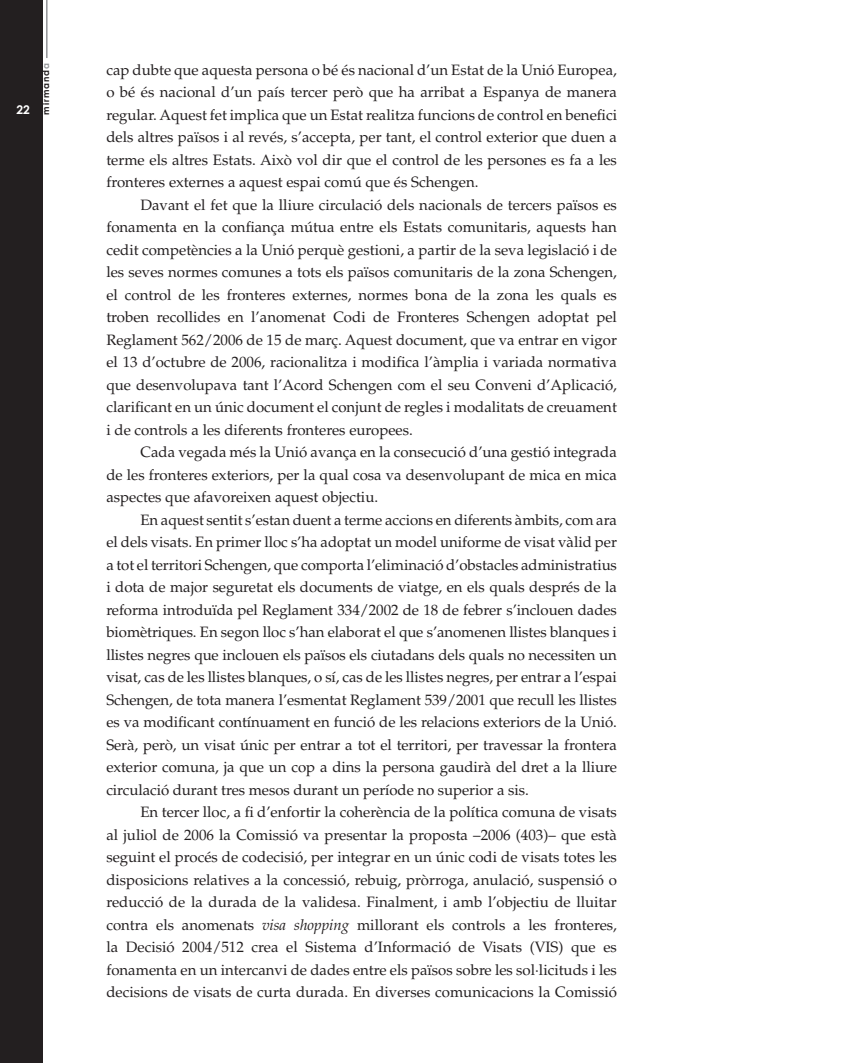
<style>
.page{position:relative;width:851px;height:1063px;background:#fff}
.page>*{position:absolute;margin:0;border:0;box-sizing:border-box;transform-origin:0 0}
.t1{font:15px/22.5px "Palatino LT Std";color:#231f20;text-align:justify}
.t2{font:700 12px "Century Gothic";color:#fff}
.t3{font:700 9px "Century Gothic";letter-spacing:.105em;color:#231f20}
.s1{color:#939598}
.s2{font-style:italic}
</style>
<div class="page">
<div style="left:0;top:0;width:43px;height:1063px;background:#231f20"></div>
<hr style="left:46px;top:0;width:2px;height:58px;background:#939598">
<p class="t2" style="left:16px;top:103px;width:15px">22</p>
<p class="t3" style="left:40px;top:115px;width:53px;rotate:-90deg">mirmand<span class="s1">a</span></p>
<p class="t1" style="left:106px;top:59px;width:512px">cap dubte que aquesta persona o bé és nacional d’un Estat de la Unió Europea, o bé és nacional d’un país tercer però que ha arribat a Espanya de manera regular. Aquest fet implica que un Estat realitza funcions de control en benefici dels altres països i al revés, s’accepta, per tant, el control exterior que duen a terme els altres Estats. Això vol dir que el control de les persones es fa a les fronteres externes a aquest espai comú que és Schengen.</p>
<p class="t1" style="left:106px;top:194px;width:512px;text-indent:34px">Davant el fet que la lliure circulació dels nacionals de tercers països es fonamenta en la confiança mútua entre els Estats comunitaris, aquests han cedit competències a la Unió perquè gestioni, a partir de la seva legislació i de les seves normes comunes a tots els països comunitaris de la zona Schengen, el control de les fronteres externes, normes bona de la zona les quals es troben recollides en l’anomenat Codi de Fronteres Schengen adoptat pel Reglament 562/2006 de 15 de març. Aquest document, que va entrar en vigor el 13 d’octubre de 2006, racionalitza i modifica l’àmplia i variada normativa que desenvolupava tant l’Acord Schengen com el seu Conveni d’Aplicació, clarificant en un únic document el conjunt de regles i modalitats de creuament i de controls a les diferents fronteres europees.</p>
<p class="t1" style="left:106px;top:441px;width:512px;text-indent:34px">Cada vegada més la Unió avança en la consecució d’una gestió integrada de les fronteres exteriors, per la qual cosa va desenvolupant de mica en mica aspectes que afavoreixen aquest objectiu.</p>
<p class="t1" style="left:106px;top:509px;width:512px;text-indent:34px">En aquest sentit s’estan duent a terme accions en diferents àmbits, com ara el dels visats. En primer lloc s’ha adoptat un model uniforme de visat vàlid per a tot el territori Schengen, que comporta l’eliminació d’obstacles administratius i dota de major seguretat els documents de viatge, en els quals després de la reforma introduïda pel Reglament 334/2002 de 18 de febrer s’inclouen dades biomètriques. En segon lloc s’han elaborat el que s’anomenen llistes blanques i llistes negres que inclouen els països els ciutadans dels quals no necessiten un visat, cas de les llistes blanques, o sí, cas de les llistes negres, per entrar a l’espai Schengen, de tota manera l’esmentat Reglament 539/2001 que recull les llistes es va modificant contínuament en funció de les relacions exteriors de la Unió.<br>Serà, però, un visat únic per entrar a tot el territori, per travessar la frontera exterior comuna, ja que un cop a dins la persona gaudirà del dret a la lliure circulació durant tres mesos durant un període no superior a sis.</p>
<p class="t1" style="left:106px;top:801px;width:512px;text-indent:34px">En tercer lloc, a fi d’enfortir la coherència de la política comuna de visats al juliol de 2006 la Comissió va presentar la proposta –2006 (403)– que està seguint el procés de codecisió, per integrar en un únic codi de visats totes les disposicions relatives a la concessió, rebuig, pròrroga, anulació, suspensió o reducció de la durada de la validesa. Finalment, i amb l’objectiu de lluitar contra els anomenats <span class="s2">visa shopping</span> millorant els controls a les fronteres, la Decisió 2004/512 crea el Sistema d’Informació de Visats (VIS) que es fonamenta en un intercanvi de dades entre els països sobre les sol·licituds i les decisions de visats de curta durada. En diverses comunicacions la Comissió</p>
</div>
